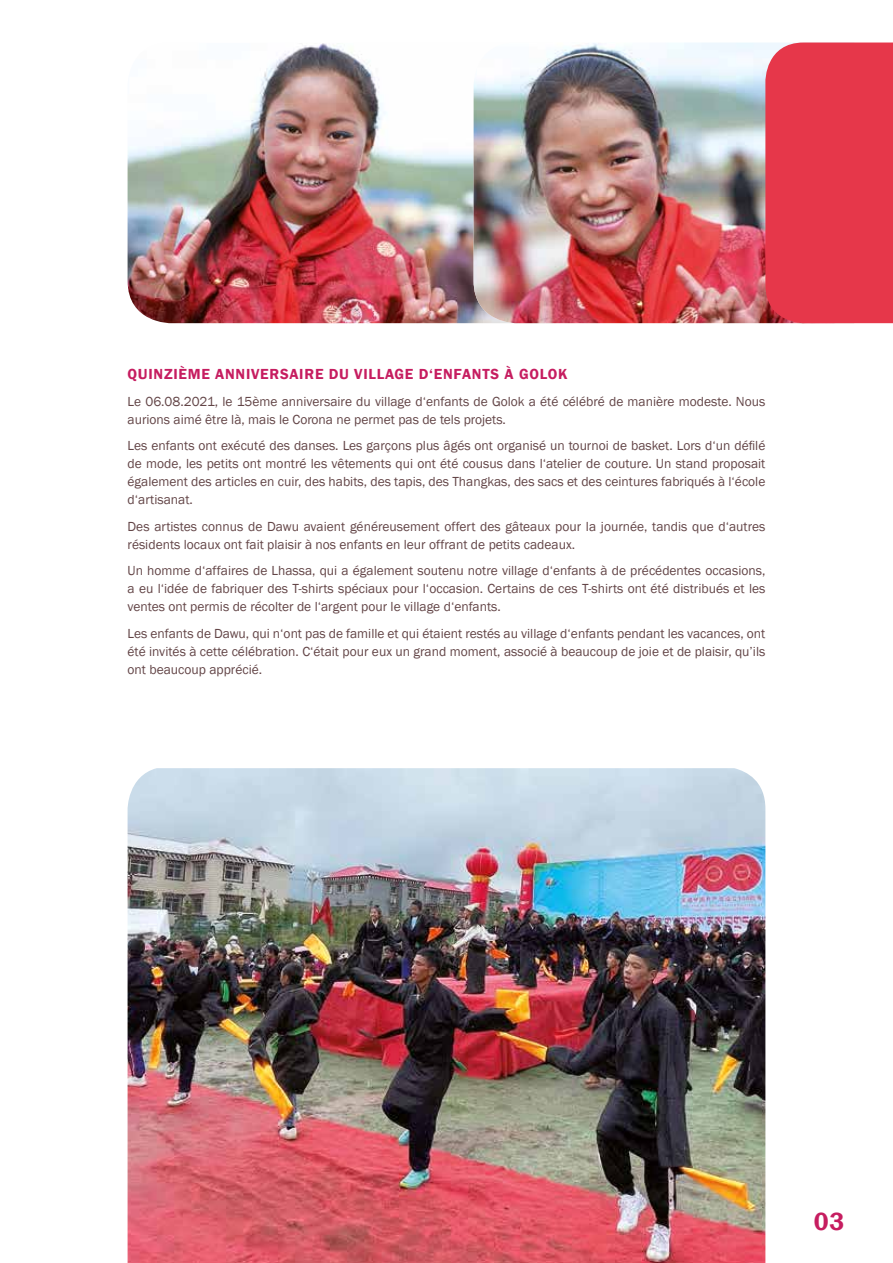
<style>
.page{position:relative;width:893px;height:1263px;background:#fff}
.page>*{position:absolute;margin:0;border:0;box-sizing:border-box;transform-origin:0 0}
.t1{font:600 25.5px "Franklin Gothic";color:#c61d60}
.t2{font:600 15px "Franklin Gothic";letter-spacing:.05em;color:#c61d60}
.t3{font:13.5px/18px "Franklin Gothic";color:#634547;text-align:justify}
</style>
<div class="page">
<img style="left:128px;top:768px;width:637px;height:495px">
<img style="left:128px;top:43px;width:346px;height:280px">
<img style="left:474px;top:43px;width:291px;height:280px">
<svg style="left:765px;top:43px;width:128px;height:280px;background:#e43b4e"></svg>
<p class="t2" style="left:128px;top:365px;width:98px">QUINZIÈME ANNIVERSAIRE</p>
<p class="t2" style="left:329px;top:365px;width:35px">DU VILLAGE</p>
<p class="t2" style="left:419px;top:365px;width:26px">D‘ENFANTS</p>
<p class="t2" style="left:505px;top:365px;width:36px">À GOLOK</p>
<p class="t3" style="left:128px;top:393px;width:639px">Le 06.08.2021, le 15ème anniversaire du village d‘enfants de Golok a été célébré de manière modeste. Nous aurions aimé être là, mais le Corona ne permet pas de tels projets.</p>
<p class="t3" style="left:128px;top:437px;width:639px">Les enfants ont exécuté des danses. Les garçons plus âgés ont organisé un tournoi de basket. Lors d‘un défilé de mode, les petits ont montré les vêtements qui ont été cousus dans l‘atelier de couture. Un stand proposait également des articles en cuir, des habits, des tapis, des Thangkas, des sacs et des ceintures fabriqués à l‘école d‘artisanat.</p>
<p class="t3" style="left:128px;top:518px;width:639px">Des artistes connus de Dawu avaient généreusement offert des gâteaux pour la journée, tandis que d‘autres résidents locaux ont fait plaisir à nos enfants en leur offrant de petits cadeaux.</p>
<p class="t3" style="left:128px;top:562px;width:639px">Un homme d‘affaires de Lhassa, qui a également soutenu notre village d‘enfants à de précédentes occasions, a eu l‘idée de fabriquer des T-shirts spéciaux pour l‘occasion. Certains de ces T-shirts ont été distribués et les ventes ont permis de récolter de l‘argent pour le village d‘enfants.</p>
<p class="t3" style="left:128px;top:625px;width:639px">Les enfants de Dawu, qui n‘ont pas de famille et qui étaient restés au village d‘enfants pendant les vacances, ont été invités à cette célébration. C‘était pour eux un grand moment, associé à beaucoup de joie et de plaisir, qu’ils ont beaucoup apprécié.</p>
<h1 class="t1" style="left:814px;top:1205px;width:32px">03</h1>
</div>
